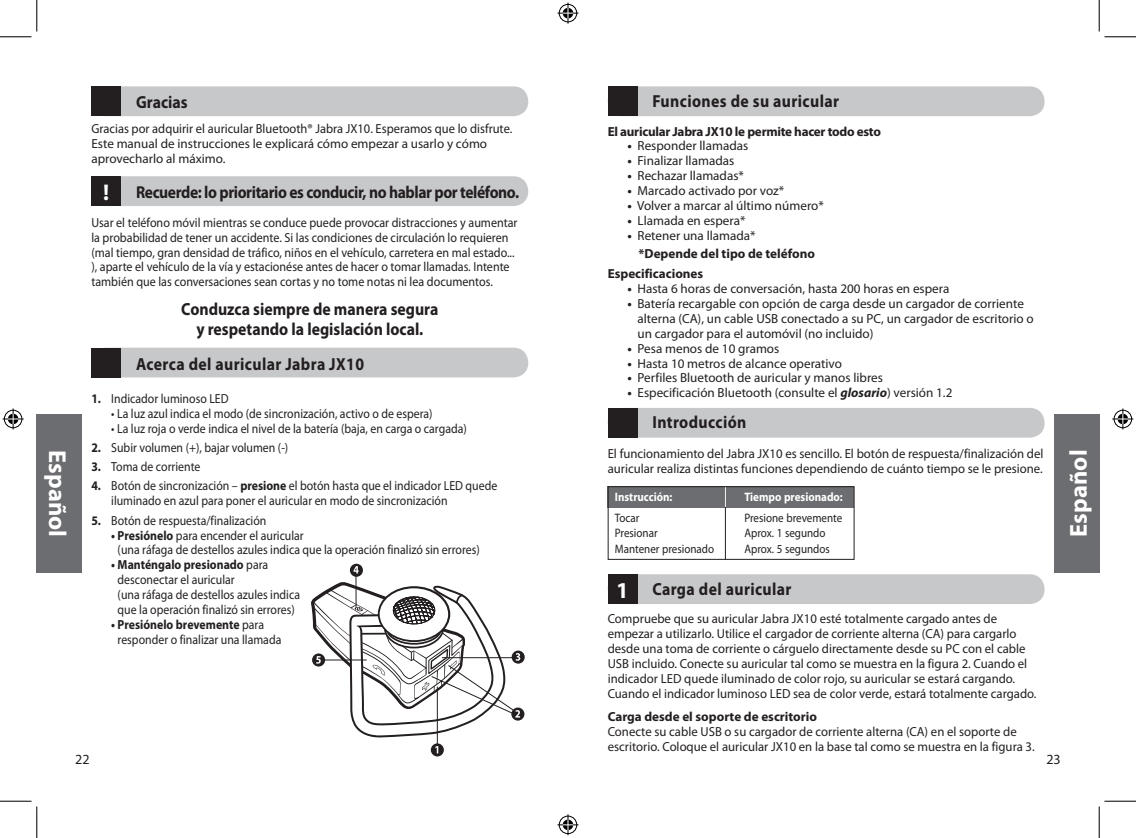
<style>
.page{position:relative;width:1136px;height:838px;background:#fff}
.page>*{position:absolute;margin:0;border:0;box-sizing:border-box;transform-origin:0 0}
.t1{font:700 24.5px "Myriad Pro";letter-spacing:.005em;color:#fff}
.t2{font:700 22.75px "Myriad Pro";color:#fff}
.t3{font:700 17.5px/19.2px "Myriad Pro";letter-spacing:.015em;color:#231f20;text-align:center;scale:.9 1}
.t4{font:700 17.32px "Myriad Pro";letter-spacing:-.025em;color:#231f20;scale:.9 1}
.t5{font:14px "Myriad Pro";color:#231f20}
.t6{font:13.12px/14.9px "Myriad Pro";color:#231f20}
.t7{font:13.12px/14.9px "Myriad Pro";color:#231f20;scale:.9 1}
.t8{font:13.12px/14.9px "Myriad Pro";color:#231f20;scale:.92 1}
.t9{font:13.12px/14.9px "Myriad Pro";color:#231f20;scale:.95 1}
.t10{font:700 13.12px/18.4px "Myriad Pro";color:#231f20}
.t11{font:700 13.12px "Myriad Pro";letter-spacing:-.02em;color:#231f20}
.t12{font:12.25px "Myriad Pro";color:#231f20;scale:.9 1}
.t13{font:700 12.25px "Myriad Pro";color:#fff;scale:.9 1}
.s1{font-weight:700}
.s2{font-weight:400}
.s3{font-weight:700;font-style:italic}
</style>
<div class="page">
<div style="left:37px;top:414px;width:44px;height:158px;background:#6c6d70"></div>
<div style="left:1054px;top:414px;width:44px;height:158px;background:#6c6d70"></div>
<div style="left:91px;top:347px;width:437px;height:30px;background:#c7c8ca;border-radius:15px"></div>
<div style="left:91px;top:347px;width:30px;height:30px;background:#231f20"></div>
<div style="left:91px;top:176px;width:437px;height:30px;background:#c7c8ca;border-radius:15px"></div>
<div style="left:91px;top:176px;width:30px;height:30px;background:#231f20"></div>
<div style="left:91px;top:86px;width:437px;height:30px;background:#c7c8ca;border-radius:15px"></div>
<div style="left:91px;top:86px;width:30px;height:30px;background:#231f20"></div>
<hr style="left:355px;top:572px;width:1px;height:34px;background:#231f20">
<hr style="left:437px;top:686px;width:1px;height:59px;background:#231f20">
<div style="left:511px;top:707px;width:13px;height:13px;background:#231f20;border-radius:50%"></div>
<svg style="left:430px;top:743px;width:14px;height:13px"></svg>
<svg style="left:435px;top:746px;width:3px;height:7px"></svg>
<svg style="left:511px;top:650px;width:13px;height:13px"></svg>
<svg style="left:311px;top:582px;width:209px;height:155px"></svg>
<svg style="left:350px;top:563px;width:13px;height:13px"></svg>
<svg style="left:353px;top:566px;width:5px;height:7px"></svg>
<div style="left:607px;top:86px;width:437px;height:30px;background:#c7c8ca;border-radius:15px"></div>
<div style="left:607px;top:86px;width:30px;height:30px;background:#231f20"></div>
<div style="left:607px;top:574px;width:437px;height:30px;background:#c7c8ca;border-radius:15px"></div>
<div style="left:607px;top:574px;width:30px;height:30px;background:#231f20"></div>
<div style="left:607px;top:408px;width:437px;height:29px;background:#c7c8ca;border-radius:15px"></div>
<div style="left:607px;top:408px;width:30px;height:29px;background:#231f20"></div>
<div style="left:607px;top:486px;width:246px;height:21px;background:#6c6d70"></div>
<hr style="left:724px;top:486px;width:1px;height:73px;background:#231f20">
<svg style="left:724px;top:488px;width:1px;height:19px"></svg>
<div style="left:607px;top:486px;width:247px;height:73px;border:1px solid #231f20"></div>
<hr style="left:0;top:36px;width:32px;height:1px;background:#000">
<hr style="left:1104px;top:36px;width:31px;height:1px;background:#000">
<hr style="left:0;top:800px;width:32px;height:1px;background:#000">
<hr style="left:1104px;top:800px;width:31px;height:1px;background:#000">
<hr style="left:36px;top:0;width:1px;height:32px;background:#000">
<hr style="left:36px;top:806px;width:1px;height:31px;background:#000">
<hr style="left:1098px;top:0;width:1px;height:32px;background:#000">
<hr style="left:1098px;top:806px;width:1px;height:31px;background:#000">
<svg style="left:557px;top:3px;width:21px;height:21px"></svg>
<svg style="left:557px;top:814px;width:21px;height:21px"></svg>
<svg style="left:3px;top:408px;width:21px;height:21px"></svg>
<svg style="left:1112px;top:408px;width:20px;height:21px"></svg>
<h1 class="t1" style="left:73px;top:449px;width:89px;rotate:90deg">Español</h1>
<h3 class="t3" style="left:136px;top:92px;width:59px">Gracias</h3>
<p class="t9" style="left:91px;top:121px;width:444px">Gracias por adquirir el auricular Bluetooth® Jabra JX1 0. Esperamos que lo disfrute.<br>Este manual de instrucciones le explicará cómo empezar a usarlo y cómo aprovecharlo al máximo.</p>
<h3 class="t4" style="left:136px;top:180px;width:427px">Recuerde: lo prioritario es conducir, no hablar por teléfono.</h3>
<p class="t8" style="left:91px;top:215px;width:464px">Usar el teléfono móvil mientras se conduce puede provocar distracciones y aumentar la probabilidad de tener un accidente. Si las condiciones de circulación lo requieren (mal tiempo, gran densidad de tráfico, niños en el vehículo, carretera en mal estado... ), aparte el vehículo de la vía y estacionése antes de hacer o tomar llamadas. Intente también que las conversaciones sean cortas y no tome notas ni lea documentos.</p>
<h3 class="t3" style="left:181px;top:299px;width:287px">Conduzca siempre de manera segura y respetando la legislación local.</h3>
<h3 class="t3" style="left:136px;top:353px;width:255px">Acerca del auricular Jabra JX10</h3>
<p class="t7" style="left:91px;top:391px;width:154px"><span class="s1">1.</span> Indicador luminoso LED</p>
<p class="t7" style="left:111px;top:405px;width:358px">• La luz azul indica el modo (de sincronización, activo o de espera)</p>
<p class="t7" style="left:111px;top:420px;width:396px">• La luz roja o verde indica el nivel de la batería (baja, en carga o cargada)</p>
<p class="t7" style="left:91px;top:440px;width:220px"><span class="s1">2.</span> Subir volumen (+), bajar volumen (-)</p>
<p class="t7" style="left:91px;top:459px;width:123px"><span class="s1">3.</span> Toma de corriente</p>
<p class="t7" style="left:111px;top:478px;width:430px;text-indent:-20px"><span class="s1">4.</span> Botón de sincronización – <span class="s1">presione</span> el botón hasta que el indicador LED quede iluminado en azul para poner el auricular en modo de sincronización</p>
<p class="t7" style="left:91px;top:512px;width:196px"><span class="s1">5.</span> Botón de respuesta/finalización</p>
<p class="t7" style="left:118px;top:527px;width:404px;text-indent:-6px"><span class="s1">• Presiónelo</span> para encender el auricular<br>(una ráfaga de destellos azules indica que la operación finalizó sin errores)</p>
<p class="t7" style="left:118px;top:557px;width:204px;text-indent:-6px"><span class="s1">• Manténgalo presionado</span> para desconectar el auricular<br>(una ráfaga de destellos azules indica que la operación finalizó sin errores)</p>
<p class="t7" style="left:118px;top:616px;width:183px;text-indent:-6px"><span class="s1">• Presiónelo brevemente</span> para responder o finalizar una llamada</p>
<h2 class="t2" style="left:103px;top:177px;width:8px">!</h2>
<p class="t5" style="left:75px;top:750px;width:16px">22</p>
<h3 class="t3" style="left:652px;top:90px;width:209px">Funciones de su auricular</h3>
<p class="t11" style="left:607px;top:122px;width:275px">El auricular Jabra JX10 le permite hacer todo esto</p>
<p class="t6" style="left:627px;top:138px;width:122px"><span class="s1">•</span> Responder llamadas</p>
<p class="t6" style="left:627px;top:153px;width:108px"><span class="s1">•</span> Finalizar llamadas</p>
<p class="t6" style="left:627px;top:168px;width:118px"><span class="s1">•</span> Rechazar llamadas*</p>
<p class="t6" style="left:627px;top:183px;width:158px"><span class="s1">•</span> Marcado activado por voz*</p>
<p class="t6" style="left:627px;top:198px;width:198px"><span class="s1">•</span> Volver a marcar al último número*</p>
<p class="t6" style="left:627px;top:213px;width:119px"><span class="s1">•</span> Llamada en espera*</p>
<p class="t10" style="left:638px;top:226px;width:178px;text-indent:-11px">• <span class="s2">Retener una llamada* </span>*Depende del tipo de teléfono</p>
<p class="t10" style="left:607px;top:264px;width:97px">Especificaciones</p>
<p class="t6" style="left:627px;top:281px;width:323px"><span class="s1">•</span> Hasta 6 horas de conversación, hasta 200 horas en espera</p>
<p class="t6" style="left:637px;top:296px;width:398px;text-indent:-10px"><span class="s1">•</span> Batería recargable con opción de carga desde un cargador de corriente alterna (CA), un cable USB conectado a su PC, un cargador de escritorio o un cargador para el automóvil (no incluido)</p>
<p class="t6" style="left:627px;top:340px;width:153px"><span class="s1">•</span> Pesa menos de 1 0 gramos</p>
<p class="t6" style="left:627px;top:355px;width:216px"><span class="s1">•</span> Hasta 1 0 metros de alcance operativo</p>
<p class="t6" style="left:627px;top:370px;width:257px"><span class="s1">•</span> Perfiles Bluetooth de auricular y manos libres</p>
<p class="t6" style="left:627px;top:385px;width:326px"><span class="s1">•</span> Especificación Bluetooth (consulte el <span class="s3">glosario</span>) versión 1 .2</p>
<h3 class="t3" style="left:652px;top:412px;width:106px">Introducción</h3>
<p class="t6" style="left:607px;top:445px;width:437px">El funcionamiento del Jabra JX1 0 es sencillo. El botón de respuesta/finalización del auricular realiza distintas funciones dependiendo de cuánto tiempo se le presione.</p>
<p class="t13" style="left:614px;top:489px;width:65px">Instrucción:</p>
<p class="t13" style="left:744px;top:489px;width:111px">Tiempo presionado:</p>
<p class="t12" style="left:614px;top:510px;width:29px">Tocar</p>
<p class="t12" style="left:744px;top:510px;width:110px">Presione brevemente</p>
<p class="t12" style="left:614px;top:525px;width:49px">Presionar</p>
<p class="t12" style="left:744px;top:525px;width:92px">Aprox. 1 segundo</p>
<p class="t12" style="left:614px;top:541px;width:112px">Mantener presionado</p>
<p class="t12" style="left:744px;top:541px;width:96px">Aprox. 5 segundos</p>
<h1 class="t1" style="left:1062px;top:537px;width:89px;rotate:-90deg">Español</h1>
<h3 class="t3" style="left:652px;top:579px;width:156px">Carga del auricular</h3>
<p class="t6" style="left:607px;top:611px;width:430px">Compruebe que su auricular Jabra JX1 0 esté totalmente cargado antes de empezar a utilizarlo. Utilice el cargador de corriente alterna (CA) para cargarlo desde una toma de corriente o cárguelo directamente desde su PC con el cable USB incluido. Conecte su auricular tal como se muestra en la figura 2. Cuando el indicador LED quede iluminado de color rojo, su auricular se estará cargando.<br>Cuando el indicador luminoso LED sea de color verde, estará totalmente cargado.</p>
<p class="t10" style="left:607px;top:707px;width:211px">Carga desde el soporte de escritorio</p>
<p class="t6" style="left:607px;top:724px;width:428px">Conecte su cable USB o su cargador de corriente alterna (CA) en el soporte de escritorio. Coloque el auricular JX1 0 en la base tal como se muestra en la figura 3.</p>
<h2 class="t2" style="left:616px;top:575px;width:14px">1</h2>
<p class="t5" style="left:1046px;top:750px;width:16px">23</p>
</div>
